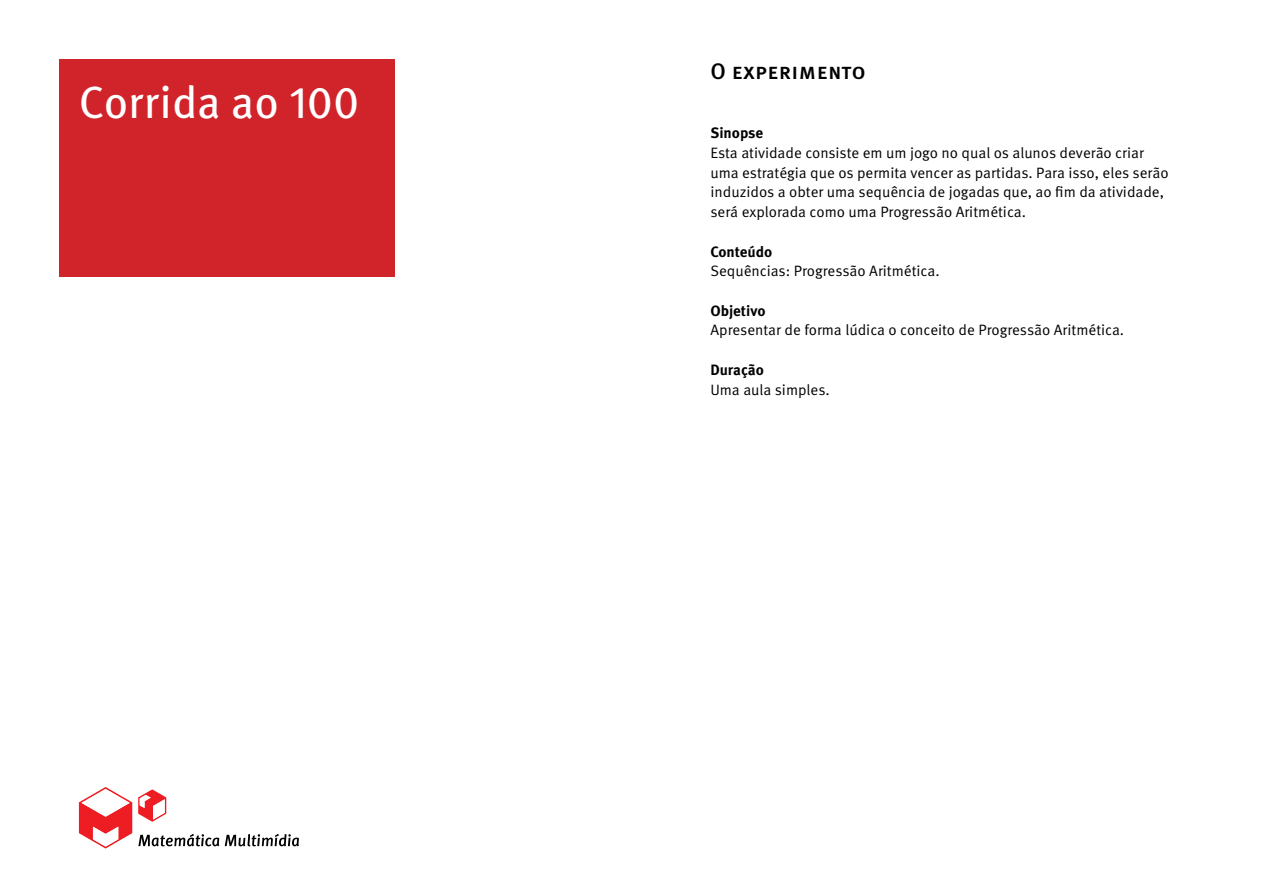
<style>
.page{position:relative;width:1263px;height:893px;background:#fff}
.page>*{position:absolute;margin:0;border:0;box-sizing:border-box;transform-origin:0 0}
.t1{font:45px "Meta Pro";color:#fff}
.t2{font:500 22.5px "Meta Pro";letter-spacing:.02em;color:#000}
.t3{font:15px/19.8px "Meta Pro";color:#000}
.t4{font:700 15px "Meta Pro";letter-spacing:-.005em;color:#000}
</style>
<div class="page">
<div style="left:59px;top:59px;width:336px;height:217px;background:#d1232a"></div>
<svg style="left:138px;top:834px;width:161px;height:12px"></svg>
<svg style="left:79px;top:787px;width:53px;height:61px"></svg>
<svg style="left:138px;top:789px;width:28px;height:33px"></svg>
<h2 class="t1" style="left:79px;top:74px;width:282px">Corrida ao 100</h2>
<p class="t2" style="left:710px;top:57px;width:157px">O experimento</p>
<h3 class="t4" style="left:710px;top:123px;width:54px">Sinopse</h3>
<p class="t3" style="left:710px;top:143px;width:460px">Esta atividade consiste em um jogo no qual os alunos deverão criar uma estratégia que os permita vencer as partidas. Para isso, eles serão induzidos a obter uma sequência de jogadas que, ao fim da atividade, será explorada como uma Progressão Aritmética.</p>
<p class="t4" style="left:710px;top:242px;width:63px">Conteúdo</p>
<p class="t3" style="left:710px;top:262px;width:231px">Sequências: Progressão Aritmética.</p>
<h3 class="t4" style="left:710px;top:301px;width:57px">Objetivo</h3>
<p class="t3" style="left:710px;top:321px;width:415px">Apresentar de forma lúdica o conceito de Progressão Aritmética.</p>
<h3 class="t4" style="left:710px;top:360px;width:55px">Duração</h3>
<p class="t3" style="left:710px;top:380px;width:121px">Uma aula simples.</p>
</div>
